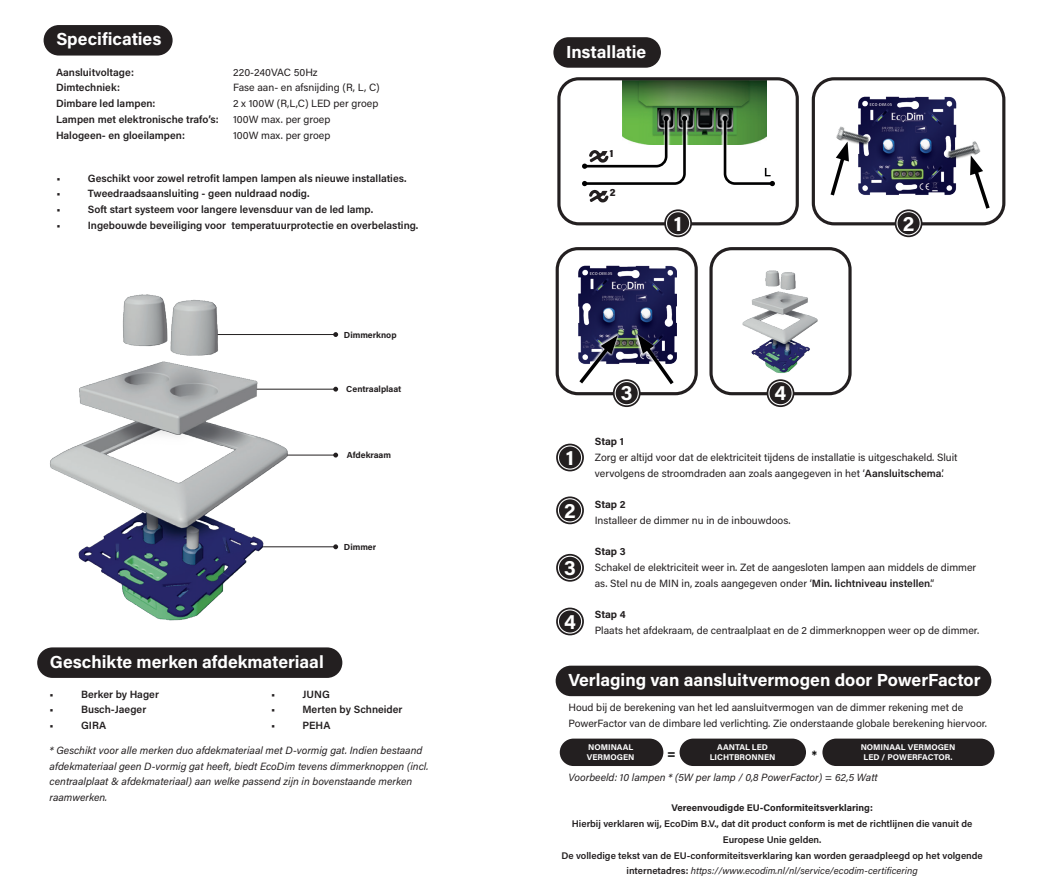
<style>
.page{position:relative;width:1042px;height:893px;background:#fff}
.page>*{position:absolute;margin:0;border:0;box-sizing:border-box;transform-origin:0 0}
.t1{font:700 21px "Acumin Pro";color:#fff}
.t2{font:700 17.5px "Acumin Pro";color:#fff}
.t3{font:700 12.08px "Acumin Pro";color:#000001}
.t4{font:10.5px/15.8px "Acumin Pro";color:#231f20}
.t5{font:600 10.5px/15.8px "Acumin Pro";color:#231f20}
.t6{font:italic 10.5px/15.8px "Acumin Pro";color:#231f20}
.t7{font:700 10.5px "Acumin Pro";letter-spacing:-.005em;color:#231f20}
.t8{font:900 10.5px "Acumin Pro Semi Cond";color:#231f20}
.t9{font:600 9.62px/15.8px "Acumin Pro";color:#231f20;text-align:center}
.t10{font:700 9.62px "Acumin Pro";color:#231f20}
.t11{font:700 8.75px "Acumin Pro";color:#231f20}
.t12{font:700 8.22px/10px "Acumin Pro";color:#fff}
.s1{font-weight:600}
.s2{font-weight:400;font-style:italic}
</style>
<div class="page">
<img style="left:742px;top:270px;width:76px;height:113px">
<div style="left:553px;top:37px;width:108px;height:31px;background:#231f20;border-radius:15px"></div>
<div style="left:37px;top:647px;width:305px;height:31px;background:#231f20;border-radius:15px"></div>
<div style="left:44px;top:25px;width:129px;height:31px;background:#231f20;border-radius:15px"></div>
<div style="left:556px;top:444px;width:28px;height:27px;border:2px solid #231f20;border-radius:50%"></div>
<div style="left:556px;top:496px;width:28px;height:28px;border:2px solid #231f20;border-radius:50%"></div>
<div style="left:556px;top:554px;width:28px;height:28px;border:2px solid #231f20;border-radius:50%"></div>
<div style="left:556px;top:608px;width:28px;height:27px;border:2px solid #231f20;border-radius:50%"></div>
<div style="left:559px;top:446px;width:22px;height:23px;background:#231f20;border-radius:50%"></div>
<div style="left:559px;top:499px;width:22px;height:22px;background:#231f20;border-radius:50%"></div>
<div style="left:559px;top:557px;width:22px;height:22px;background:#231f20;border-radius:50%"></div>
<div style="left:559px;top:610px;width:22px;height:22px;background:#231f20;border-radius:50%"></div>
<img style="left:622px;top:81px;width:144px;height:64px">
<svg style="left:622px;top:114px;width:67px;height:31px"></svg>
<svg style="left:720px;top:114px;width:53px;height:73px"></svg>
<svg style="left:582px;top:116px;width:105px;height:87px"></svg>
<img style="left:858px;top:97px;width:99px;height:98px">
<img style="left:578px;top:266px;width:98px;height:66px">
<img style="left:836px;top:115px;width:39px;height:40px">
<img style="left:940px;top:130px;width:41px;height:39px">
<svg style="left:949px;top:152px;width:57px;height:61px"></svg>
<svg style="left:811px;top:138px;width:59px;height:62px"></svg>
<svg style="left:578px;top:332px;width:99px;height:56px"></svg>
<svg style="left:722px;top:116px;width:53px;height:70px"></svg>
<div style="left:556px;top:247px;width:142px;height:148px;border:3px solid #231f20;border-radius:21px"></div>
<div style="left:709px;top:247px;width:142px;height:148px;border:3px solid #231f20;border-radius:21px"></div>
<div style="left:812px;top:77px;width:193px;height:148px;border:3px solid #231f20;border-radius:21px"></div>
<div style="left:557px;top:77px;width:242px;height:148px;border:3px solid #231f20;border-radius:20px"></div>
<svg style="left:767px;top:380px;width:26px;height:26px"></svg>
<div style="left:766px;top:379px;width:28px;height:28px;border:2px solid #231f20;border-radius:50%"></div>
<div style="left:769px;top:382px;width:22px;height:22px;background:#231f20;border-radius:50%"></div>
<svg style="left:895px;top:210px;width:26px;height:26px"></svg>
<div style="left:894px;top:209px;width:28px;height:28px;border:2px solid #231f20;border-radius:50%"></div>
<div style="left:897px;top:212px;width:22px;height:22px;background:#231f20;border-radius:50%"></div>
<svg style="left:665px;top:210px;width:26px;height:26px"></svg>
<div style="left:664px;top:209px;width:28px;height:28px;border:2px solid #231f20;border-radius:50%"></div>
<div style="left:667px;top:212px;width:22px;height:22px;background:#231f20;border-radius:50%"></div>
<svg style="left:614px;top:380px;width:26px;height:26px"></svg>
<div style="left:613px;top:379px;width:27px;height:28px;border:2px solid #231f20;border-radius:50%"></div>
<div style="left:616px;top:382px;width:22px;height:22px;background:#231f20;border-radius:50%"></div>
<div style="left:556px;top:666px;width:435px;height:30px;background:#231f20;border-radius:15px"></div>
<div style="left:560px;top:739px;width:103px;height:27px;background:#231f20;border-radius:14px"></div>
<div style="left:679px;top:739px;width:127px;height:27px;background:#231f20;border-radius:14px"></div>
<div style="left:822px;top:739px;width:172px;height:27px;background:#231f20;border-radius:14px"></div>
<hr style="left:212px;top:389px;width:124px;height:1px;background:#231f20">
<svg style="left:333px;top:387px;width:5px;height:5px"></svg>
<hr style="left:244px;top:455px;width:92px;height:1px;background:#231f20">
<svg style="left:333px;top:453px;width:5px;height:4px"></svg>
<hr style="left:212px;top:546px;width:124px;height:1px;background:#231f20">
<svg style="left:333px;top:544px;width:5px;height:5px"></svg>
<hr style="left:174px;top:334px;width:162px;height:1px;background:#231f20">
<svg style="left:333px;top:332px;width:5px;height:5px"></svg>
<img style="left:50px;top:294px;width:265px;height:327px">
<h2 class="t2" style="left:56px;top:27px;width:107px">Specificaties</h2>
<p class="t5" style="left:56px;top:64px;width:164px">Aansluitvoltage:<br>Dimtechniek:<br>Dimbare led lampen:<br>Lampen met elektronische trafo’s:<br>Halogeen- en gloeilampen:</p>
<p class="t4" style="left:233px;top:64px;width:148px">220-240VAC 50Hz<br>Fase aan- en afsnijding (R, L, C)<br>2 x 100W (R,L,C) LED per groep<br>100W max. per groep<br>100W max. per groep</p>
<p class="t5" style="left:56px;top:169px;width:6px">•</p>
<p class="t5" style="left:88px;top:169px;width:320px">Geschikt voor zowel retrofit lampen lampen als nieuwe installaties.</p>
<p class="t5" style="left:56px;top:185px;width:6px">•</p>
<p class="t5" style="left:88px;top:185px;width:223px">Tweedraadsaansluiting - geen nuldraad nodig.</p>
<p class="t5" style="left:56px;top:201px;width:6px">•</p>
<p class="t5" style="left:88px;top:201px;width:287px">Soft start systeem voor langere levensduur van de led lamp.</p>
<p class="t5" style="left:56px;top:217px;width:6px">•</p>
<p class="t5" style="left:88px;top:217px;width:332px">Ingebouwde beveiliging voor temperatuurprotectie en overbelasting.</p>
<p class="t11" style="left:344px;top:329px;width:54px">Dimmerknop</p>
<p class="t11" style="left:346px;top:383px;width:57px">Centraalplaat</p>
<p class="t11" style="left:347px;top:449px;width:46px">Afdekraam</p>
<p class="t11" style="left:344px;top:541px;width:34px">Dimmer</p>
<h2 class="t2" style="left:50px;top:649px;width:275px">Geschikte merken afdekmateriaal</h2>
<p class="t5" style="left:50px;top:685px;width:6px">•</p>
<p class="t5" style="left:81px;top:685px;width:79px">Berker by Hager</p>
<p class="t5" style="left:50px;top:701px;width:6px">•</p>
<p class="t5" style="left:81px;top:701px;width:67px">Busch-Jaeger</p>
<p class="t5" style="left:50px;top:717px;width:6px">•</p>
<p class="t5" style="left:81px;top:717px;width:27px">GIRA</p>
<p class="t5" style="left:271px;top:685px;width:6px">•</p>
<p class="t5" style="left:302px;top:685px;width:29px">JUNG</p>
<p class="t5" style="left:271px;top:701px;width:6px">•</p>
<p class="t5" style="left:302px;top:701px;width:102px">Merten by Schneider</p>
<p class="t5" style="left:271px;top:717px;width:6px">•</p>
<p class="t5" style="left:302px;top:717px;width:29px">PEHA</p>
<p class="t6" style="left:50px;top:742px;width:380px">* Geschikt voor alle merken duo afdekmateriaal met D-vormig gat. Indien bestaand afdekmateriaal geen D-vormig gat heeft, biedt EcoDim tevens dimmerknoppen (incl. centraalplaat &amp; afdekmateriaal) aan welke passend zijn in bovenstaande merken raamwerken.</p>
<h2 class="t2" style="left:566px;top:39px;width:82px">Installatie</h2>
<p class="t8" style="left:610px;top:146px;width:5px">1</p>
<p class="t8" style="left:610px;top:185px;width:7px">2</p>
<h1 class="t1" style="left:674px;top:208px;width:10px">1</h1>
<h1 class="t1" style="left:903px;top:208px;width:13px">2</h1>
<h1 class="t1" style="left:566px;top:443px;width:10px">1</h1>
<h1 class="t1" style="left:564px;top:495px;width:13px">2</h1>
<h1 class="t1" style="left:564px;top:553px;width:13px">3</h1>
<h1 class="t1" style="left:564px;top:607px;width:13px">4</h1>
<h1 class="t1" style="left:621px;top:378px;width:13px">3</h1>
<h1 class="t1" style="left:774px;top:378px;width:13px">4</h1>
<p class="t7" style="left:595px;top:434px;width:31px">Stap 1</p>
<p class="t4" style="left:595px;top:449px;width:364px">Zorg er altijd voor dat de elektriciteit tijdens de installatie is uitgeschakeld. Sluit vervolgens de stroomdraden aan zoals aangegeven in het ‘<span class="s1">Aansluitschema</span>’.</p>
<p class="t7" style="left:595px;top:497px;width:32px">Stap 2</p>
<p class="t4" style="left:595px;top:512px;width:197px">Installeer de dimmer nu in de inbouwdoos.</p>
<p class="t7" style="left:595px;top:544px;width:32px">Stap 3</p>
<p class="t4" style="left:595px;top:559px;width:383px">Schakel de elektriciteit weer in. Zet de aangesloten lampen aan middels de dimmer as. Stel nu de MIN in, zoals aangegeven onder ‘<span class="s1">Min. lichtniveau instellen</span>’.‘</p>
<p class="t7" style="left:595px;top:607px;width:32px">Stap 4</p>
<p class="t4" style="left:595px;top:622px;width:386px">Plaats het afdekraam, de centraalplaat en de 2 dimmerknoppen weer op de dimmer.</p>
<h2 class="t2" style="left:568px;top:667px;width:414px">Verlaging van aansluitvermogen door PowerFactor</h2>
<p class="t4" style="left:568px;top:699px;width:420px">Houd bij de berekening van het led aansluitvermogen van de dimmer rekening met de<br>PowerFactor van de dimbare led verlichting. Zie onderstaande globale berekening hiervoor.</p>
<p class="t12" style="left:587px;top:742px;width:49px">NOMINAAL<br>VERMOGEN</p>
<p class="t12" style="left:710px;top:742px;width:67px;text-align:center">AANTAL LED<br>LICHTBRONNEN</p>
<p class="t12" style="left:860px;top:742px;width:96px">NOMINAAL VERMOGEN</p>
<p class="t3" style="left:667px;top:745px;width:10px">=</p>
<p class="t3" style="left:812px;top:746px;width:7px">*</p>
<p class="t12" style="left:863px;top:752px;width:90px">LED / POWERFACTOR.</p>
<p class="t6" style="left:568px;top:769px;width:311px">Voorbeeld: 10 lampen * (5W per lamp / 0,8 PowerFactor) = 62,5 Watt</p>
<p class="t10" style="left:671px;top:801px;width:203px">Vereenvoudigde EU-Conformiteitsverklaring:</p>
<p class="t9" style="left:561px;top:815px;width:423px">Hierbij verklaren wij, EcoDim B.V., dat dit product conform is met de richtlijnen die vanuit de Europese Unie gelden.<br>De volledige tekst van de EU-conformiteitsverklaring kan worden geraadpleegd op het volgende internetadres: <span class="s2">https://www.ecodim.nl/nl/service/ecodim-certificering</span></p>
</div>
